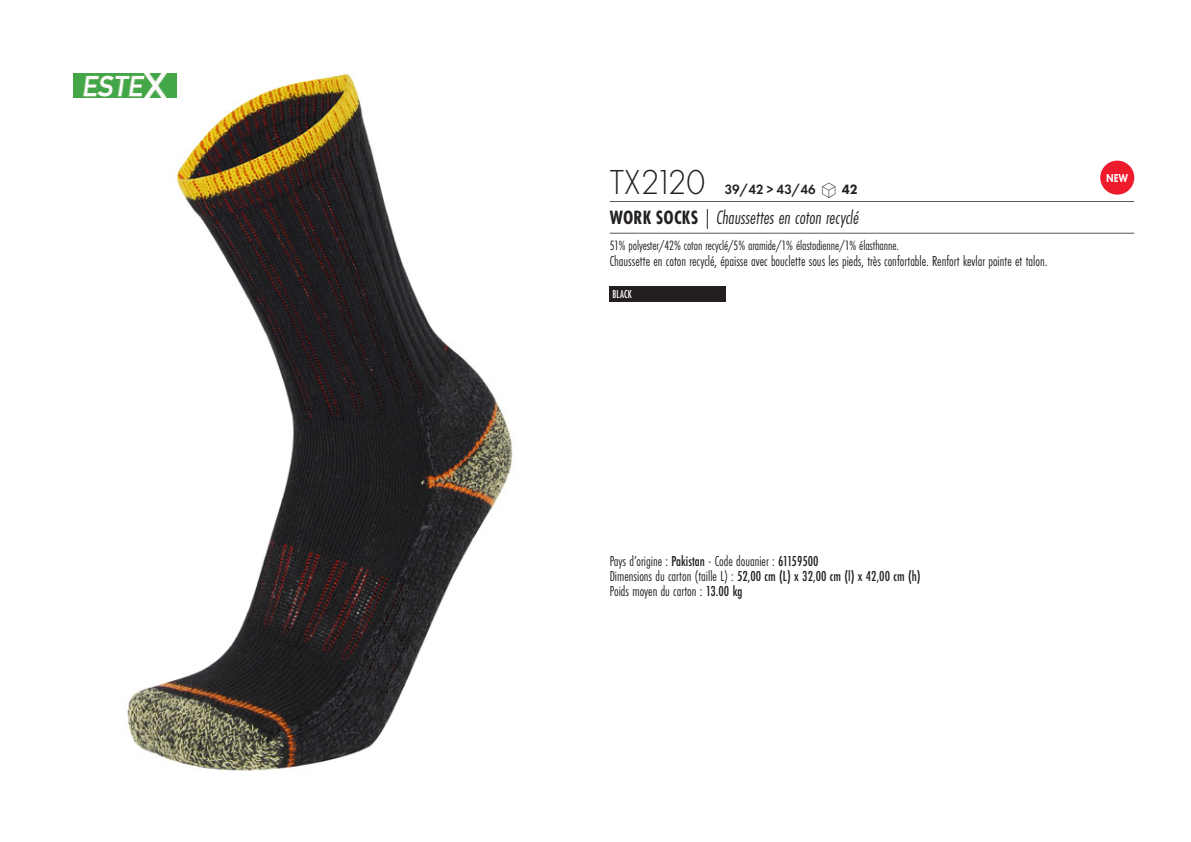
<style>
.page{position:relative;width:1191px;height:842px;background:#fff}
.page>*{position:absolute;margin:0;border:0;box-sizing:border-box;transform-origin:0 0}
.t1{font:300 36px "Futura PT";color:#231f20;scale:.95 1}
.t2{font:italic 20px "Futura PT Cond";color:#231f20;scale:.95 1}
.t3{font:15px "Futura PT Cond";color:#231f20;scale:.95 1}
.t4{font:500 15px "Futura PT Cond";color:#231f20;scale:.95 1}
.grammage_2020{font:14px "Futura PT Cond";letter-spacing:-.005em;color:#231f20;scale:.95 1}
.t5{font:600 14px "Futura PT";color:#231f20;scale:.95 1}
.Coloris_nuancier_bla{font:500 12px "Futura PT Cond";letter-spacing:.01em;color:#fff;scale:.9 1}
.nuancier_bloc_packsh{font:800 12px "Futura PT";color:#fff;scale:.8 1}
.s1{font-family:"Linotype Shapeshifter";font-weight:400;font-size:20px}
.s2{font-weight:800}
.s3{font-weight:700;font-style:normal}
.s4{font-weight:500}
.s5{font-weight:400}
</style>
<div class="page">
<img style="left:109px;top:73px;width:404px;height:698px">
<div style="left:609px;top:286px;width:117px;height:16px;background:#231f20"></div>
<div style="left:1100px;top:161px;width:34px;height:34px;background:#ee1b2d;border-radius:50%"></div>
<img style="left:74px;top:74px;width:102px;height:23px">
<hr style="left:609px;top:201px;width:525px;height:1px;background:#57585a">
<hr style="left:609px;top:233px;width:525px;height:1px;background:#57585a">
<p class="t1" style="left:610px;top:162px;width:102px">TX2120</p>
<p class="t5" style="left:724px;top:181px;width:142px">39/42 &gt; 43/46 <span class="s1">S</span> <span class="s2">42</span></p>
<p class="t2" style="left:610px;top:206px;width:264px"><span class="s3">WORK SOCKS</span> | Chaussettes en coton recyclé</p>
<p class="grammage_2020" style="left:609px;top:238px;width:306px">51% polyester/42% coton recyclé/5% aramide/1% élastodienne/1% élasthanne.</p>
<p class="t3" style="left:609px;top:253px;width:462px">Chaussette en coton recyclé, épaisse avec bouclette sous les pieds, très confortable. Renfort kevlar pointe et talon.</p>
<p class="Coloris_nuancier_bla" style="left:612px;top:287px;width:23px">BLACK</p>
<p class="nuancier_bloc_packsh" style="left:1106px;top:171px;width:29px">NEW</p>
<p class="t3" style="left:609px;top:552px;width:221px">Pays d’origine : <span class="s4">Pakistan</span> - Code douanier : <span class="s4">61159500</span></p>
<p class="t4" style="left:609px;top:567px;width:329px"><span class="s5">Dimensions du carton (taille L) :</span> 52,00 cm (L) x 32,00 cm (l) x 42,00 cm (h)</p>
<p class="t3" style="left:609px;top:582px;width:141px">Poids moyen du carton : <span class="s4">13.00 kg</span></p>
</div>
